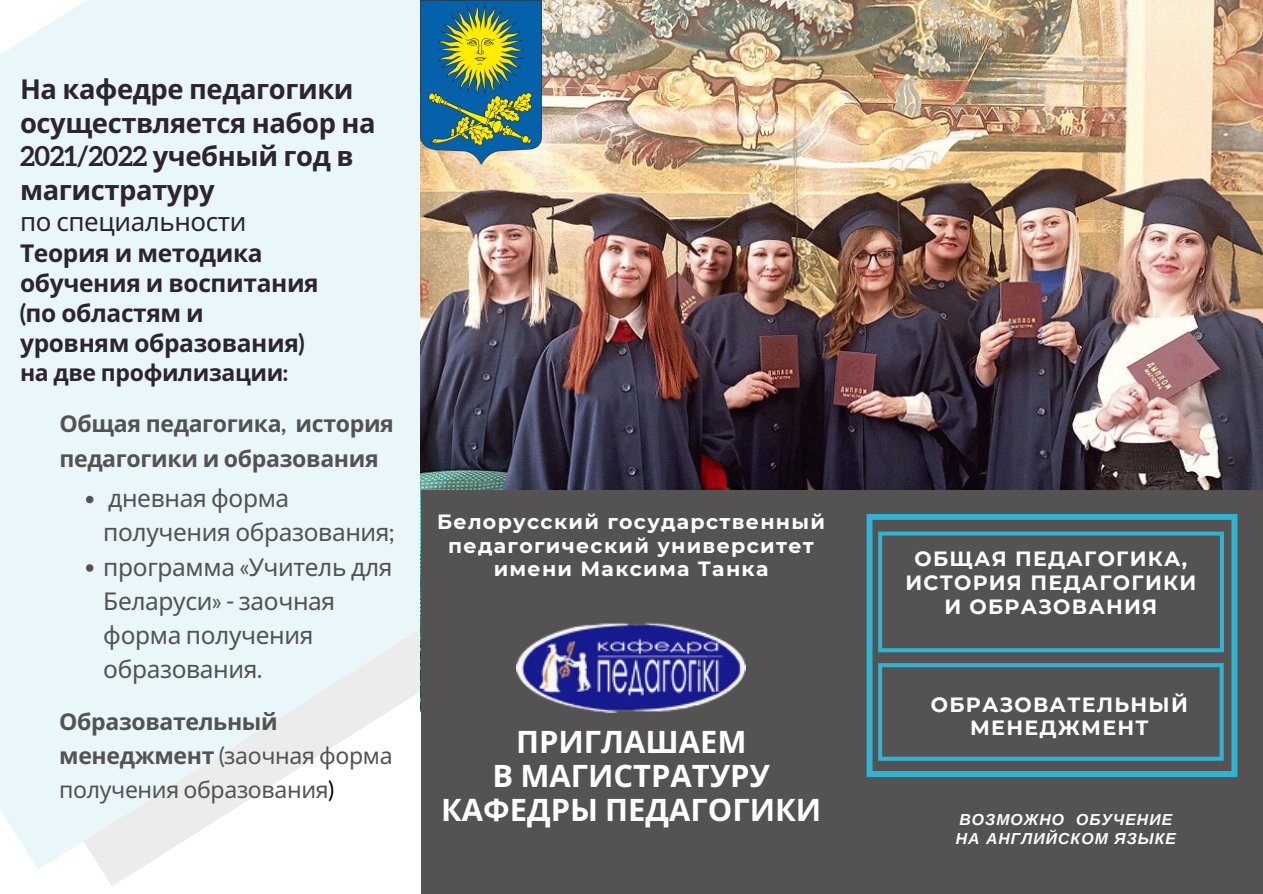
<style>
.page{position:relative;width:1263px;height:894px;background:#fff}
.page>*{position:absolute;margin:0;border:0;box-sizing:border-box;transform-origin:0 0}
.t1{font:700 30.9px/33.9px "Noto Sans";color:#fff;text-align:center}
.t2{font:700 27.3px/33.5px "Noto Sans";letter-spacing:-.015em;color:#2c2530}
.t3{font:25.95px "Noto Sans";letter-spacing:-.015em;color:#2c2530}
.t4{font:700 24.6px "Noto Sans";letter-spacing:-.015em;color:#2c2530}
.t5{font:24.45px/34.2px "Noto Sans";letter-spacing:-.015em;color:#545253}
.t6{font:23.1px/34.3px "Noto Sans";letter-spacing:-.015em;color:#545253}
.t7{font:700 23.1px/34.5px "Noto Sans";letter-spacing:-.015em;color:#545253}
.t8{font:700 23.1px "Noto Sans";letter-spacing:-.015em;color:#2c2530}
.t9{font:700 20.55px "Montserrat";letter-spacing:.06em;color:#fff}
.t10{font:italic 700 15.9px "Arimo";letter-spacing:.06em;color:#fff}
.s1{font-family:"Aleo"}
.s2{font-weight:700}
.s3{font-family:"Aleo";color:#000}
</style>
<div class="page">
<svg style="left:0;top:0;width:421px;height:869px;background:#eaf6f9"></svg>
<img style="left:421px;top:0;width:842px;height:490px">
<div style="left:421px;top:490px;width:842px;height:403px;background:#545253"></div>
<img style="left:421px;top:0;width:120px;height:164px">
<img style="left:517px;top:622px;width:228px;height:90px">
<svg style="left:86px;top:495px;width:7px;height:8px"></svg>
<svg style="left:86px;top:564px;width:7px;height:7px"></svg>
<svg style="left:867px;top:514px;width:370px;height:262px"></svg>
<svg style="left:878px;top:531px;width:346px;height:121px"></svg>
<svg style="left:878px;top:663px;width:346px;height:97px"></svg>
<p class="t2" style="left:20px;top:72px;width:357px">На кафедре педагогики осуществляется набор на<br><span class="s1">2021/2022</span> учебный год в</p>
<p class="t2" style="left:20px;top:172px;width:196px">магистратуру</p>
<p class="t3" style="left:20px;top:203px;width:228px">по специальности</p>
<p class="t4" style="left:20px;top:235px;width:244px">Теория и методика</p>
<p class="t4" style="left:20px;top:265px;width:300px">обучения и воспитания</p>
<p class="t4" style="left:20px;top:296px;width:185px"><span class="s1">(</span>по областям и</p>
<p class="t4" style="left:20px;top:326px;width:286px">уровням образования<span class="s1">)</span></p>
<p class="t8" style="left:20px;top:356px;width:269px">на две профилизации<span class="s1">:</span></p>
<p class="t7" style="left:59px;top:405px;width:336px">Общая педагогика<span class="s1">,</span> история педагогики и образования</p>
<p class="t5" style="left:103px;top:480px;width:292px">дневная форма получения образования<span class="s1">;</span></p>
<p class="t5" style="left:103px;top:549px;width:291px">программа <span class="s1">«</span>Учитель для<br>Беларуси<span class="s1">» -</span> заочная форма получения образования<span class="s1">.</span></p>
<p class="t6" style="left:59px;top:703px;width:335px"><span class="s2">Образовательный менеджмент</span> <span class="s1">(</span>заочная форма получения образования<span class="s3">)</span></p>
<p class="t9" style="left:437px;top:509px;width:389px">Белорусский государственный</p>
<p class="t9" style="left:448px;top:532px;width:367px">педагогический университет</p>
<p class="t9" style="left:494px;top:556px;width:276px">имени Максима Танка</p>
<p class="t1" style="left:516px;top:724px;width:232px">ПРИГЛАШАЕМ</p>
<p class="t1" style="left:441px;top:758px;width:382px">В МАГИСТРАТУРУ<br>КАФЕДРЫ ПЕДАГОГИКИ</p>
<p class="t9" style="left:914px;top:546px;width:274px">ОБЩАЯ ПЕДАГОГИКА,</p>
<p class="t9" style="left:905px;top:570px;width:292px">ИСТОРИЯ ПЕДАГОГИКИ</p>
<p class="t9" style="left:944px;top:593px;width:214px">И ОБРАЗОВАНИЯ</p>
<p class="t9" style="left:931px;top:691px;width:258px">ОБРАЗОВАТЕЛЬНЫЙ</p>
<p class="t9" style="left:970px;top:715px;width:180px">МЕНЕДЖМЕНТ</p>
<p class="t10" style="left:959px;top:810px;width:214px">ВОЗМОЖНО ОБУЧЕНИЕ</p>
<p class="t10" style="left:956px;top:829px;width:222px">НА АНГЛИЙСКОМ ЯЗЫКЕ</p>
</div>
